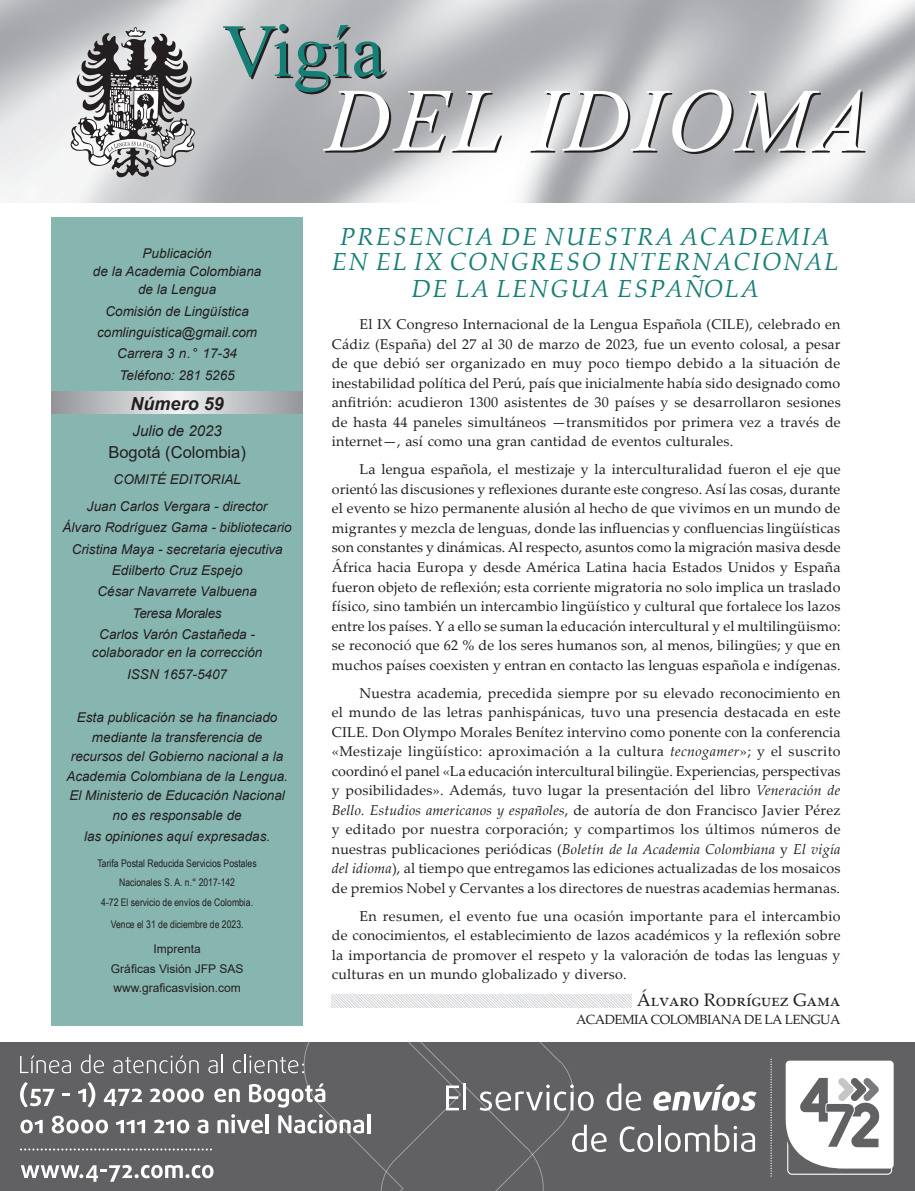
<style>
.page{position:relative;width:915px;height:1191px;background:#fff}
.page>*{position:absolute;margin:0;border:0;box-sizing:border-box;transform-origin:0 0}
.t1{font:italic 90px "Times New Roman";letter-spacing:.04em;color:#231f20}
.t2{font:75px "Times New Roman";color:#167f75}
.Titulo{font:italic 24.75px/26.2px "Palatino Linotype";letter-spacing:.08em;color:#167f75;text-align:center}
.Autor{font:18px "Palatino Linotype";color:#231f20}
.Numero{font:italic 700 18px "Arial";color:#231f20}
.Bogota_Colombia{font:16.5px "Arial";color:#231f20}
.Banderilla_Creditos{font:italic 15px "Arial";color:#231f20}
.Texto{font:14.25px/19.5px "Palatino Linotype";letter-spacing:.01em;color:#231f20;text-align:justify}
.Banderilla_Creditos-2{font:italic 13.5px/19.5px "Arial";color:#231f20;text-align:center}
.Banderilla_Creditos-3{font:italic 13.5px "Arial";letter-spacing:-.02em;color:#231f20}
.Cargo{font:13.35px "Palatino Linotype";letter-spacing:-.04em;color:#231f20}
.Banderilla_Creditos-4{font:12px/19.5px "Arial";color:#231f20;text-align:center}
.Banderilla_Creditos-5{font:10.5px/19.5px "Arial Narrow";color:#231f20;text-align:center}
.s1{font-style:italic}
</style>
<div class="page">
<div style="left:52px;top:217px;width:250px;height:808px;background:#87b5b0"></div>
<svg style="left:69px;top:27px;width:128px;height:153px"></svg>
<svg style="left:52px;top:392px;width:250px;height:21px;background:#c2c3c5"></svg>
<div style="left:0;top:1042px;width:914px;height:149px;background:#616164"></div>
<svg style="left:785px;top:1060px;width:108px;height:114px"></svg>
<svg style="left:770px;top:1059px;width:1px;height:117px"></svg>
<svg style="left:20px;top:1042px;width:736px;height:149px"></svg>
<hr style="left:367px;top:1113px;width:3px;height:20px;background:#fff">
<svg style="left:332px;top:994px;width:300px;height:13px"></svg>
<p class="t2" style="left:222px;top:-2px;width:164px">Vigía</p>
<p class="t1" style="left:327px;top:60px;width:545px">DEL IDIOMA</p>
<p class="Banderilla_Creditos-2" style="left:93px;top:245px;width:170px;line-height:18px">Publicación<br>de la Academia Colombiana de la Lengua</p>
<p class="Banderilla_Creditos-2" style="left:105px;top:301px;width:145px">Comisión de Lingüística</p>
<p class="Banderilla_Creditos-2" style="left:97px;top:323px;width:161px">comlinguistica@gmail.com</p>
<p class="Banderilla_Creditos-2" style="left:117px;top:344px;width:121px">Carrera 3 n.° 17-34</p>
<p class="Banderilla_Creditos-2" style="left:119px;top:365px;width:117px">Teléfono: 281 5265</p>
<p class="Numero" style="left:130px;top:391px;width:95px">Número 59</p>
<p class="Banderilla_Creditos" style="left:132px;top:421px;width:91px">Julio de 2023</p>
<p class="Bogota_Colombia" style="left:108px;top:440px;width:139px">Bogotá (Colombia)</p>
<p class="Banderilla_Creditos-2" style="left:114px;top:470px;width:129px">COMITÉ EDITORIAL</p>
<p class="Banderilla_Creditos-2" style="left:87px;top:496px;width:182px">Juan Carlos Vergara - director</p>
<p class="Banderilla_Creditos-2" style="left:63px;top:518px;width:230px">Álvaro Rodríguez Gama - bibliotecario</p>
<p class="Banderilla_Creditos-2" style="left:72px;top:539px;width:212px">Cristina Maya - secretaria ejecutiva</p>
<p class="Banderilla_Creditos-2" style="left:112px;top:560px;width:132px">Edilberto Cruz Espejo</p>
<p class="Banderilla_Creditos-2" style="left:97px;top:582px;width:161px">César Navarrete Valbuena</p>
<p class="Banderilla_Creditos-3" style="left:132px;top:604px;width:91px">Teresa Morales</p>
<p class="Banderilla_Creditos-2" style="left:92px;top:625px;width:172px;line-height:18px">Carlos Varón Castañeda - colaborador en la corrección</p>
<p class="Banderilla_Creditos-2" style="left:127px;top:664px;width:101px">ISSN 1657-5407</p>
<p class="Banderilla_Creditos-2" style="left:66px;top:708px;width:223px">Esta publicación se ha financiado mediante la transferencia de recursos del Gobierno nacional a la<br>Academia Colombiana de la Lengua.<br>El Ministerio de Educación Nacional no es responsable de</p>
<p class="Banderilla_Creditos-2" style="left:84px;top:826px;width:188px">las opiniones aquí expresadas.</p>
<p class="Banderilla_Creditos-5" style="left:98px;top:853px;width:160px">Tarifa Postal Reducida Servicios Postales<br>Nacionales S. A. n.° 2017-142<br>4-72 El servicio de envíos de Colombia.</p>
<p class="Banderilla_Creditos-5" style="left:111px;top:913px;width:134px">Vence el 31 de diciembre de 2023.</p>
<p class="Banderilla_Creditos-4" style="left:111px;top:939px;width:134px">Imprenta<br>Gráficas Visión JFP SAS www.graficasvision.com</p>
<p class="Titulo" style="left:332px;top:222px;width:507px">PRESENCIA DE NUESTRA ACADEMIA<br>EN EL IX CONGRESO INTERNACIONAL<br>DE LA LENGUA ESPAÑOLA</p>
<p class="Texto" style="left:332px;top:314px;width:510px;text-indent:28px">El IX Congreso Internacional de la Lengua Española (CILE), celebrado en Cádiz (España) del 27 al 30 de marzo de 2023, fue un evento colosal, a pesar de que debió ser organizado en muy poco tiempo debido a la situación de inestabilidad política del Perú, país que inicialmente había sido designado como anfitrión: acudieron 1300 asistentes de 30 países y se desarrollaron sesiones de hasta 44 paneles simultáneos —transmitidos por primera vez a través de internet—, así como una gran cantidad de eventos culturales.</p>
<p class="Texto" style="left:332px;top:459px;width:510px;text-indent:28px">La lengua española, el mestizaje y la interculturalidad fueron el eje que orientó las discusiones y reflexiones durante este congreso. Así las cosas, durante el evento se hizo permanente alusión al hecho de que vivimos en un mundo de migrantes y mezcla de lenguas, donde las influencias y confluencias lingüísticas son constantes y dinámicas. Al respecto, asuntos como la migración masiva desde África hacia Europa y desde América Latina hacia Estados Unidos y España fueron objeto de reflexión; esta corriente migratoria no solo implica un traslado físico, sino también un intercambio lingüístico y cultural que fortalece los lazos entre los países. Y a ello se suman la educación intercultural y el multilingüismo: se reconoció que 62 % de los seres humanos son, al menos, bilingües; y que en muchos países coexisten y entran en contacto las lenguas española e indígenas.</p>
<p class="Texto" style="left:332px;top:682px;width:510px;text-indent:28px">Nuestra academia, precedida siempre por su elevado reconocimiento en el mundo de las letras panhispánicas, tuvo una presencia destacada en este CILE. Don Olympo Morales Benítez intervino como ponente con la conferencia «Mestizaje lingüístico: aproximación a la cultura <span class="s1">tecnogamer</span>»; y el suscrito coordinó el panel «La educación intercultural bilingüe. Experiencias, perspectivas y posibilidades». Además, tuvo lugar la presentación del libro <span class="s1">Veneración de Bello. Estudios americanos y españoles</span>, de autoría de don Francisco Javier Pérez y editado por nuestra corporación; y compartimos los últimos números de nuestras publicaciones periódicas (<span class="s1">Boletín de la Academia Colombiana</span> y <span class="s1">El vigía del idioma</span>), al tiempo que entregamos las ediciones actualizadas de los mosaicos de premios Nobel y Cervantes a los directores de nuestras academias hermanas.</p>
<p class="Texto" style="left:332px;top:905px;width:510px;text-indent:28px">En resumen, el evento fue una ocasión importante para el intercambio de conocimientos, el establecimiento de lazos académicos y la reflexión sobre la importancia de promover el respeto y la valoración de todas las lenguas y culturas en un mundo globalizado y diverso.</p>
<p class="Autor" style="left:636px;top:987px;width:205px">Álvaro Rodríguez Gama</p>
<p class="Cargo" style="left:576px;top:1010px;width:266px">ACADEMIA COLOMBIANA DE LA LENGUA</p>
</div>
